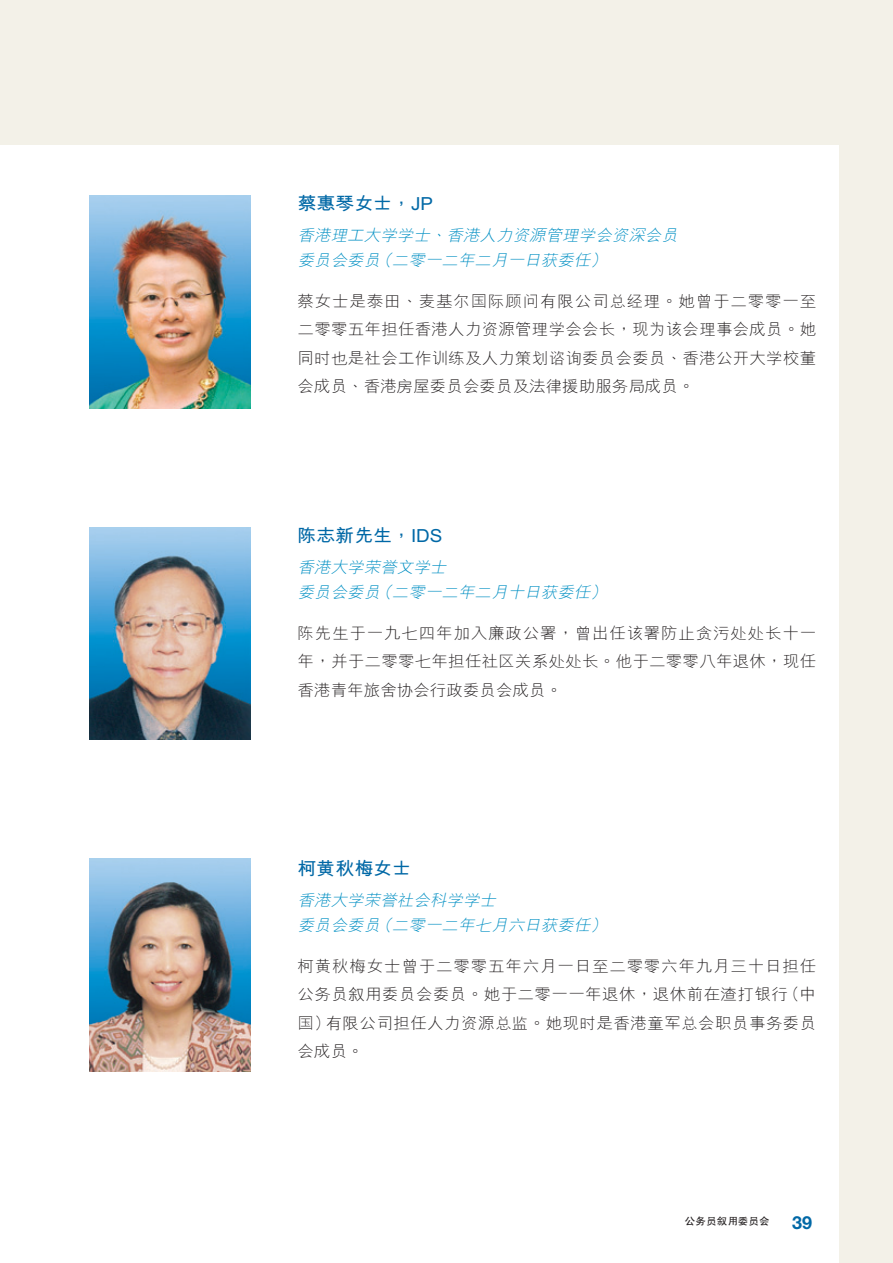
<style>
.page{position:relative;width:893px;height:1263px;background:#fff}
.page>*{position:absolute;margin:0;border:0;box-sizing:border-box;transform-origin:0 0}
.t1{font:700 18px "M Hei HKS";color:#0068a6;scale:1.05 1}
.t2{font:700 18px "Helvetica Neue";color:#0068a6}
.t3{font:300 15.75px/28.5px "M Hei HKS";letter-spacing:.01em;color:#231f20;text-align:justify;scale:1.05 1}
.t4{font:italic 300 15.75px/25.5px "M Hei HKS";color:#008fc3;scale:1.05 1}
.t5{font:700 10.2px "C Hei 2 HKS";letter-spacing:.01em;color:#231f20}
</style>
<div class="page">
<div style="left:0;top:0;width:893px;height:145px;background:#f3f1e8"></div>
<div style="left:840px;top:0;width:53px;height:1263px;background:#f3f1e8"></div>
<img style="left:89px;top:196px;width:162px;height:212px">
<img style="left:89px;top:527px;width:162px;height:213px">
<img style="left:89px;top:858px;width:162px;height:213px">
<p class="t1" style="left:298px;top:191px;width:131px">蔡惠琴女士，JP</p>
<p class="t4" style="left:298px;top:222px;width:368px">香港理工大學學士、香港人力資源管理學會資深會員委員會委員（二零一二年二月一日獲委任）</p>
<p class="t3" style="left:298px;top:286px;width:495px">蔡女士是泰田、麥基爾國際顧問有限公司總經理。她曾於二零零一至二零零五年擔任香港人力資源管理學會會長，現為該會理事會成員。她同時也是社會工作訓練及人力策劃諮詢委員會委員、香港公開大學校董會成員、香港房屋委員會委員及法律援助服務局成員。</p>
<p class="t1" style="left:298px;top:522px;width:140px">陳志新先生，IDS</p>
<p class="t4" style="left:298px;top:553px;width:300px">香港大學榮譽文學士<br>委員會委員（二零一二年二月十日獲委任）</p>
<p class="t3" style="left:298px;top:618px;width:495px">陳先生於一九七四年加入廉政公署，曾出任該署防止貪污處處長十一年，並於二零零七年擔任社區關係處處長。他於二零零八年退休，現任香港青年旅舍協會行政委員會成員。</p>
<p class="t1" style="left:298px;top:855px;width:110px">柯黃秋梅女士</p>
<p class="t4" style="left:298px;top:886px;width:300px">香港大學榮譽社會科學學士<br>委員會委員（二零一二年七月六日獲委任）</p>
<p class="t3" style="left:298px;top:951px;width:496px">柯黃秋梅女士曾於二零零五年六月一日至二零零六年九月三十日擔任公務員敍用委員會委員。她於二零一一年退休，退休前在渣打銀行（中國）有限公司擔任人力資源總監。她現時是香港童軍總會職員事務委員會成員。</p>
<p class="t5" style="left:685px;top:1214px;width:86px">公務員敍用委員會</p>
<p class="t2" style="left:792px;top:1211px;width:22px">39</p>
</div>
